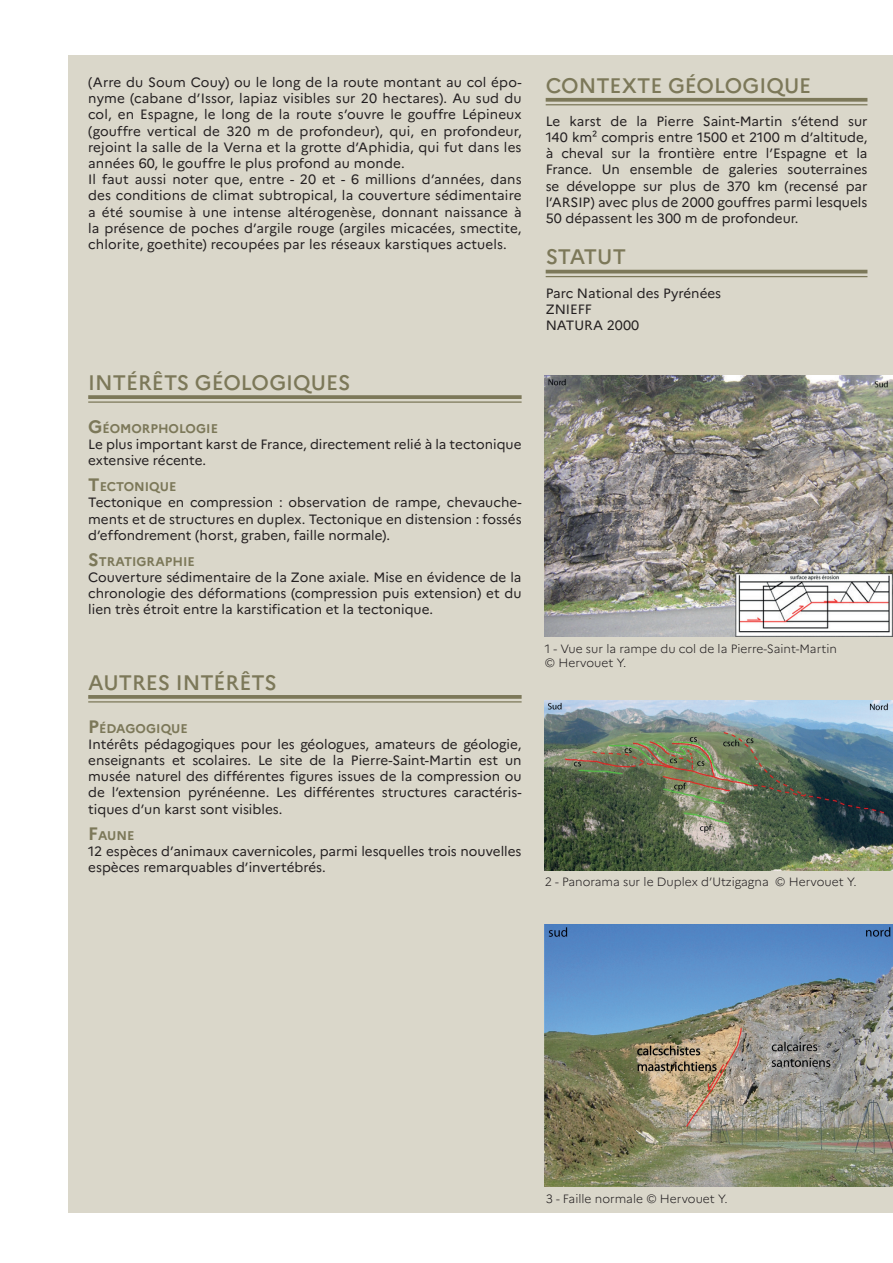
<style>
.page{position:relative;width:893px;height:1263px;background:#fff}
.page>*{position:absolute;margin:0;border:0;box-sizing:border-box;transform-origin:0 0}
.t1{font:500 21px "Marianne";color:#7c7859}
.t2{font:13.5px/16.2px "Marianne";color:#231f20}
.t3{font:700 12.6px "Marianne";color:#7c7859}
.t4{font:300 12px/14.4px "Marianne";color:#231f20}
.s1{font-size:18px}
</style>
<div class="page">
<div style="left:68px;top:55px;width:825px;height:1158px;background:#dad7ca"></div>
<svg style="left:88px;top:395px;width:434px;height:4px;background:#817d5f"></svg>
<hr style="left:88px;top:401px;width:434px;height:2px;background:#7c7859">
<svg style="left:88px;top:695px;width:434px;height:4px;background:#817d5f"></svg>
<hr style="left:88px;top:701px;width:434px;height:1px;background:#7c7859">
<img style="left:545px;top:925px;width:348px;height:261px">
<img style="left:544px;top:375px;width:349px;height:262px">
<svg style="left:546px;top:98px;width:321px;height:4px"></svg>
<hr style="left:546px;top:104px;width:321px;height:1px;background:#7c7859">
<hr style="left:546px;top:270px;width:321px;height:3px;background:#7c7859">
<hr style="left:546px;top:276px;width:321px;height:1px;background:#7c7859">
<img style="left:544px;top:700px;width:348px;height:170px">
<p class="t2" style="left:88px;top:73px;width:435px">(Arre du Soum Couy) ou le long de la route montant au col épo&shy;nyme (cabane d’Issor, lapiaz visibles sur 20 hectares). Au sud du col, en Espagne, le long de la route s’ouvre le gouffre Lépineux (gouffre vertical de 320 m de profondeur), qui, en profondeur, rejoint la salle de la Verna et la grotte d’Aphidia, qui fut dans les années 60, le gouffre le plus profond au monde.<br>Il faut aussi noter que, entre - 20 et - 6 millions d’années, dans des conditions de climat subtropical, la couverture sédimentaire a été soumise à une intense altérogenèse, donnant naissance à la présence de poches d’argile rouge (argiles micacées, smectite, chlorite, goethite) recoupées par les réseaux karstiques actuels.</p>
<h1 class="t1" style="left:546px;top:69px;width:267px">CONTEXTE GÉOLOGIQUE</h1>
<p class="t2" style="left:546px;top:112px;width:323px;text-align:justify">Le karst de la Pierre Saint-Martin s’étend sur 140 km² compris entre 1500 et 2100 m d’altitude, à cheval sur la frontière entre l’Espagne et la France. Un ensemble de galeries souterraines se développe sur plus de 370 km (recensé par l’ARSIP) avec plus de 2000 gouffres parmi lesquels 50 dépassent les 300 m de profondeur.</p>
<h1 class="t1" style="left:546px;top:241px;width:82px">STATUT</h1>
<p class="t2" style="left:546px;top:284px;width:177px">Parc National des Pyrénées<br>ZNIEFF<br>NATURA 2000</p>
<h1 class="t1" style="left:88px;top:366px;width:264px">INTÉRÊTS GÉOLOGIQUES</h1>
<p class="t3" style="left:88px;top:419px;width:131px"><span class="s1">G</span>ÉOMORPHOLOGIE</p>
<p class="t2" style="left:88px;top:435px;width:435px">Le plus important karst de France, directement relié à la tectonique extensive récente.</p>
<p class="t3" style="left:88px;top:477px;width:90px"><span class="s1">T</span>ECTONIQUE</p>
<p class="t2" style="left:88px;top:493px;width:435px;text-align:justify">Tectonique en compression : observation de rampe, chevauche&shy;ments et de structures en duplex. Tectonique en distension : fossés d’effondrement (horst, graben, faille normale).</p>
<p class="t3" style="left:88px;top:551px;width:108px"><span class="s1">S</span>TRATIGRAPHIE</p>
<p class="t2" style="left:88px;top:568px;width:435px;text-align:justify">Couverture sédimentaire de la Zone axiale. Mise en évidence de la chronologie des déformations (compression puis extension) et du lien très étroit entre la karstification et la tectonique.</p>
<h1 class="t1" style="left:88px;top:666px;width:190px">AUTRES INTÉRÊTS</h1>
<p class="t3" style="left:88px;top:718px;width:101px"><span class="s1">P</span>ÉDAGOGIQUE</p>
<p class="t2" style="left:88px;top:735px;width:435px;text-align:justify">Intérêts pédagogiques pour les géologues, amateurs de géologie, enseignants et scolaires. Le site de la Pierre-Saint-Martin est un musée naturel des différentes figures issues de la compression ou de l’extension pyrénéenne. Les différentes structures caractéris&shy;tiques d’un karst sont visibles.</p>
<p class="t3" style="left:88px;top:825px;width:48px"><span class="s1">F</span>AUNE</p>
<p class="t2" style="left:88px;top:842px;width:435px">12 espèces d’animaux cavernicoles, parmi lesquelles trois nouvelles espèces remarquables d’invertébrés.</p>
<p class="t4" style="left:545px;top:640px;width:294px">1 - Vue sur la rampe du col de la Pierre-Saint-Martin © Hervouet Y.</p>
<p class="t4" style="left:545px;top:874px;width:313px">2 - Panorama sur le Duplex d’Utzigagna © Hervouet Y.</p>
<p class="t4" style="left:546px;top:1190px;width:184px">3 - Faille normale © Hervouet Y.</p>
</div>
